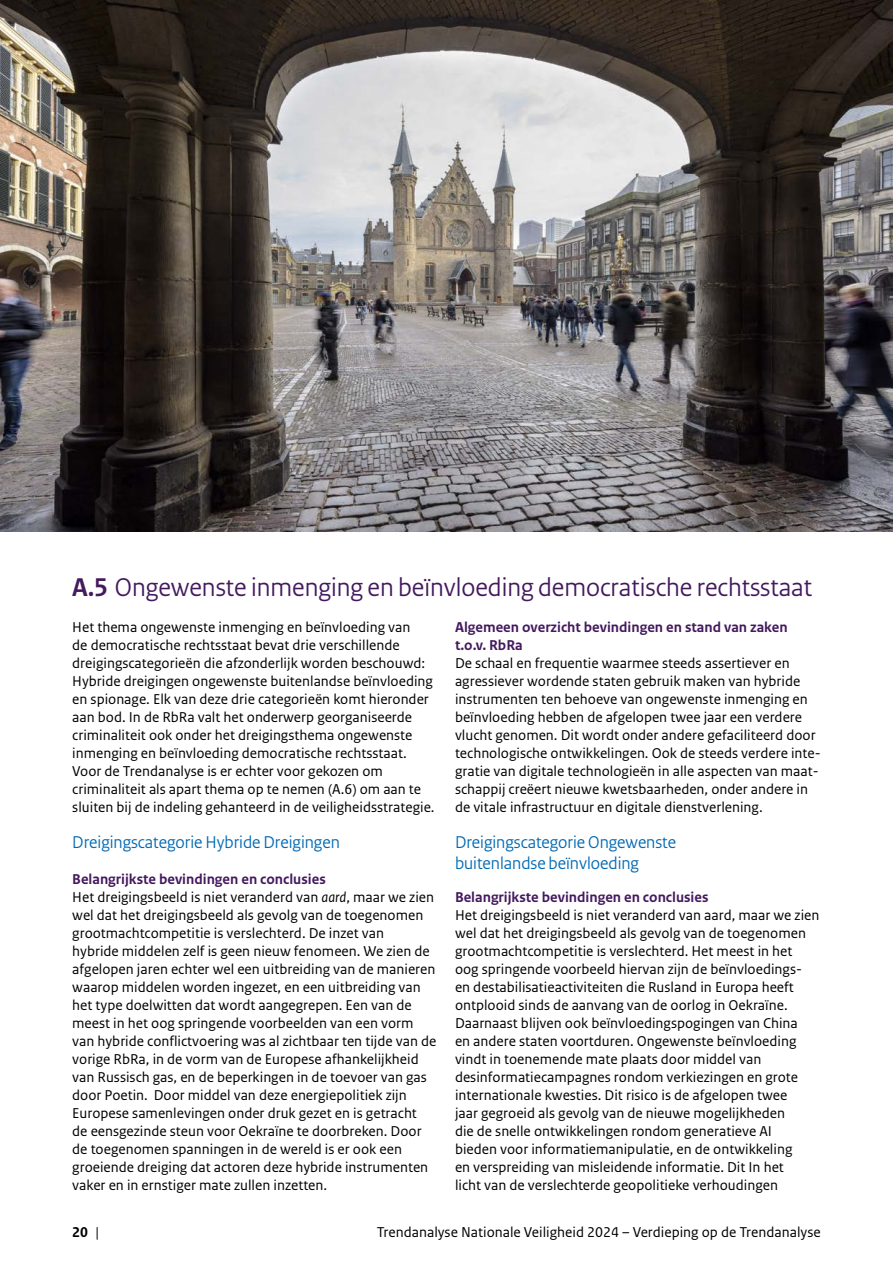
<style>
.page{position:relative;width:893px;height:1263px;background:#fff}
.page>*{position:absolute;margin:0;border:0;box-sizing:border-box;transform-origin:0 0}
.t1{font:27px "Rijksoverheid Sans Heading";color:#44195e}
.t2{font:18px/21px "Rijksoverheid Sans Heading";color:#0069b3}
.t3{font:15px/18px "Rijksoverheid Sans Text";color:#000}
.t4{font:700 15px/18px "Rijksoverheid Sans Text";color:#44195e}
.t5{font:700 15px "Rijksoverheid Sans Text";color:#000}
.s1{font-weight:700}
.s2{font-weight:700;color:#44195e}
.s3{font-style:italic}
.s4{font-weight:400}
</style>
<div class="page">
<img style="left:0;top:0;width:893px;height:531px">
<h1 class="t1" style="left:72px;top:571px;width:741px"><span class="s1">A.5</span> Ongewenste inmenging en beïnvloeding democratische rechtsstaat</h1>
<p class="t3" style="left:72px;top:618px;width:364px">Het thema ongewenste inmenging en beïnvloeding van<br>de democratische rechtsstaat bevat drie verschillende dreigingscategorieën die afzonderlijk worden beschouwd:<br>Hybride dreigingen ongewenste buitenlandse beïnvloeding en spionage. Elk van deze drie categorieën komt hieronder aan bod. In de RbRa valt het onderwerp georganiseerde criminaliteit ook onder het dreigingsthema ongewenste inmenging en beïnvloeding democratische rechtsstaat.<br>Voor de Trendanalyse is er echter voor gekozen om criminaliteit als apart thema op te nemen (A.6) om aan te sluiten bij de indeling gehanteerd in de veiligheidsstrategie.</p>
<p class="t2" style="left:72px;top:832px;width:269px">Dreigingscategorie Hybride Dreigingen</p>
<p class="t3" style="left:72px;top:870px;width:366px"><span class="s2">Belangrijkste bevindingen en conclusies<br></span>Het dreigingsbeeld is niet veranderd van <span class="s3">aard</span>, maar we zien wel dat het dreigingsbeeld als gevolg van de toegenomen grootmachtcompetitie is verslechterd. De inzet van<br>hybride middelen zelf is geen nieuw fenomeen. We zien de afgelopen jaren echter wel een uitbreiding van de manieren waarop middelen worden ingezet, en een uitbreiding van het type doelwitten dat wordt aangegrepen. Een van de meest in het oog springende voorbeelden van een vorm van hybride conflictvoering was al zichtbaar ten tijde van de vorige RbRa, in de vorm van de Europese afhankelijkheid van Russisch gas, en de beperkingen in de toevoer van gas door Poetin. Door middel van deze energiepolitiek zijn Europese samenlevingen onder druk gezet en is getracht<br>de eensgezinde steun voor Oekraïne te doorbreken. Door de toegenomen spanningen in de wereld is er ook een groeiende dreiging dat actoren deze hybride instrumenten vaker en in ernstiger mate zullen inzetten.</p>
<p class="t4" style="left:455px;top:618px;width:334px">Algemeen overzicht bevindingen en stand van zaken t.o.v. RbRa</p>
<p class="t3" style="left:455px;top:654px;width:367px">De schaal en frequentie waarmee steeds assertiever en agressiever wordende staten gebruik maken van hybride instrumenten ten behoeve van ongewenste inmenging en beïnvloeding hebben de afgelopen twee jaar een verdere vlucht genomen. Dit wordt onder andere gefaciliteerd door technologische ontwikkelingen. Ook de steeds verdere inte&shy;gratie van digitale technologieën in alle aspecten van maat&shy;schappij creëert nieuwe kwetsbaarheden, onder andere in de vitale infrastructuur en digitale dienstverlening.</p>
<p class="t2" style="left:455px;top:832px;width:223px">Dreigingscategorie Ongewenste buitenlandse beïnvloeding</p>
<p class="t4" style="left:455px;top:888px;width:255px">Belangrijkste bevindingen en conclusies</p>
<p class="t3" style="left:455px;top:906px;width:366px">Het dreigingsbeeld is niet veranderd van aard, maar we zien wel dat het dreigingsbeeld als gevolg van de toegenomen grootmachtcompetitie is verslechterd. Het meest in het oog springende voorbeeld hiervan zijn de beïnvloedings&shy;en destabilisatieactiviteiten die Rusland in Europa heeft ontplooid sinds de aanvang van de oorlog in Oekraïne.<br>Daarnaast blijven ook beïnvloedingspogingen van China<br>en andere staten voortduren. Ongewenste beïnvloeding vindt in toenemende mate plaats door middel van desinformatiecampagnes rondom verkiezingen en grote internationale kwesties. Dit risico is de afgelopen twee<br>jaar gegroeid als gevolg van de nieuwe mogelijkheden<br>die de snelle ontwikkelingen rondom generatieve AI<br>bieden voor informatiemanipulatie, en de ontwikkeling<br>en verspreiding van misleidende informatie. Dit In het<br>licht van de verslechterde geopolitieke verhoudingen</p>
<p class="t5" style="left:72px;top:1223px;width:28px">20 <span class="s4">|</span></p>
<p class="t3" style="left:377px;top:1223px;width:445px">Trendanalyse Nationale Veiligheid 2024 – Verdieping op de Trendanalyse</p>
</div>
